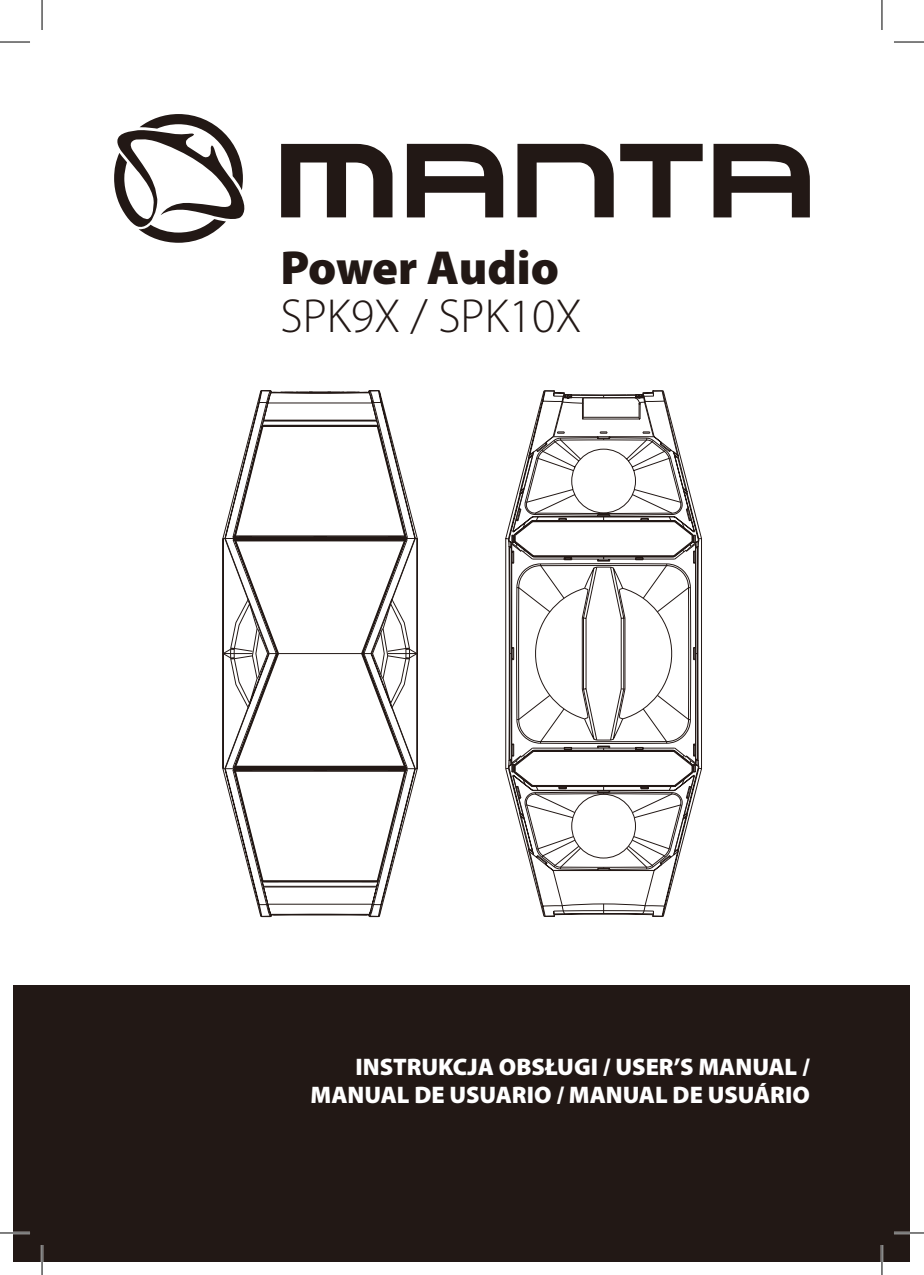
<style>
.page{position:relative;width:924px;height:1275px;background:#fff}
.page>*{position:absolute;margin:0;border:0;box-sizing:border-box;transform-origin:0 0}
.t1{font:300 48px "Myriad Pro";color:#221815}
.t2{font:900 48px "Myriad Pro";letter-spacing:-.005em;color:#221815}
.t3{font:900 24px/28.8px "Myriad Pro";color:#fff;text-align:right}
</style>
<div class="page">
<div style="left:14px;top:985px;width:895px;height:276px;background:#221815"></div>
<svg style="left:281px;top:144px;width:111px;height:73px"></svg>
<svg style="left:517px;top:144px;width:96px;height:73px"></svg>
<svg style="left:406px;top:144px;width:97px;height:73px"></svg>
<svg style="left:713px;top:144px;width:96px;height:73px"></svg>
<svg style="left:620px;top:144px;width:82px;height:73px"></svg>
<svg style="left:114px;top:114px;width:131px;height:129px"></svg>
<svg style="left:222px;top:390px;width:195px;height:527px"></svg>
<svg style="left:507px;top:390px;width:192px;height:527px"></svg>
<hr style="left:0;top:1231px;width:30px;height:3px;background:#fff">
<hr style="left:893px;top:1231px;width:30px;height:3px;background:#fff">
<hr style="left:41px;top:1245px;width:2px;height:30px;background:#fff">
<hr style="left:880px;top:1245px;width:2px;height:30px;background:#fff">
<hr style="left:0;top:42px;width:30px;height:1px;background:#000">
<hr style="left:893px;top:42px;width:30px;height:1px;background:#000">
<hr style="left:0;top:1232px;width:30px;height:1px;background:#000">
<hr style="left:893px;top:1232px;width:30px;height:1px;background:#000">
<hr style="left:42px;top:0;width:1px;height:30px;background:#000">
<hr style="left:42px;top:1245px;width:1px;height:30px;background:#000">
<hr style="left:881px;top:0;width:1px;height:30px;background:#000">
<hr style="left:881px;top:1245px;width:1px;height:30px;background:#000">
<h1 class="t2" style="left:280px;top:240px;width:280px">Power Audio</h1>
<h1 class="t1" style="left:280px;top:289px;width:303px">SPK9X / SPK10X</h1>
<p class="t3" style="left:310px;top:1052px;width:500px">INSTRUKCJA OBSŁUGI / USER’S MANUAL /<br>MANUAL DE USUARIO / MANUAL DE USUÁRIO</p>
</div>
